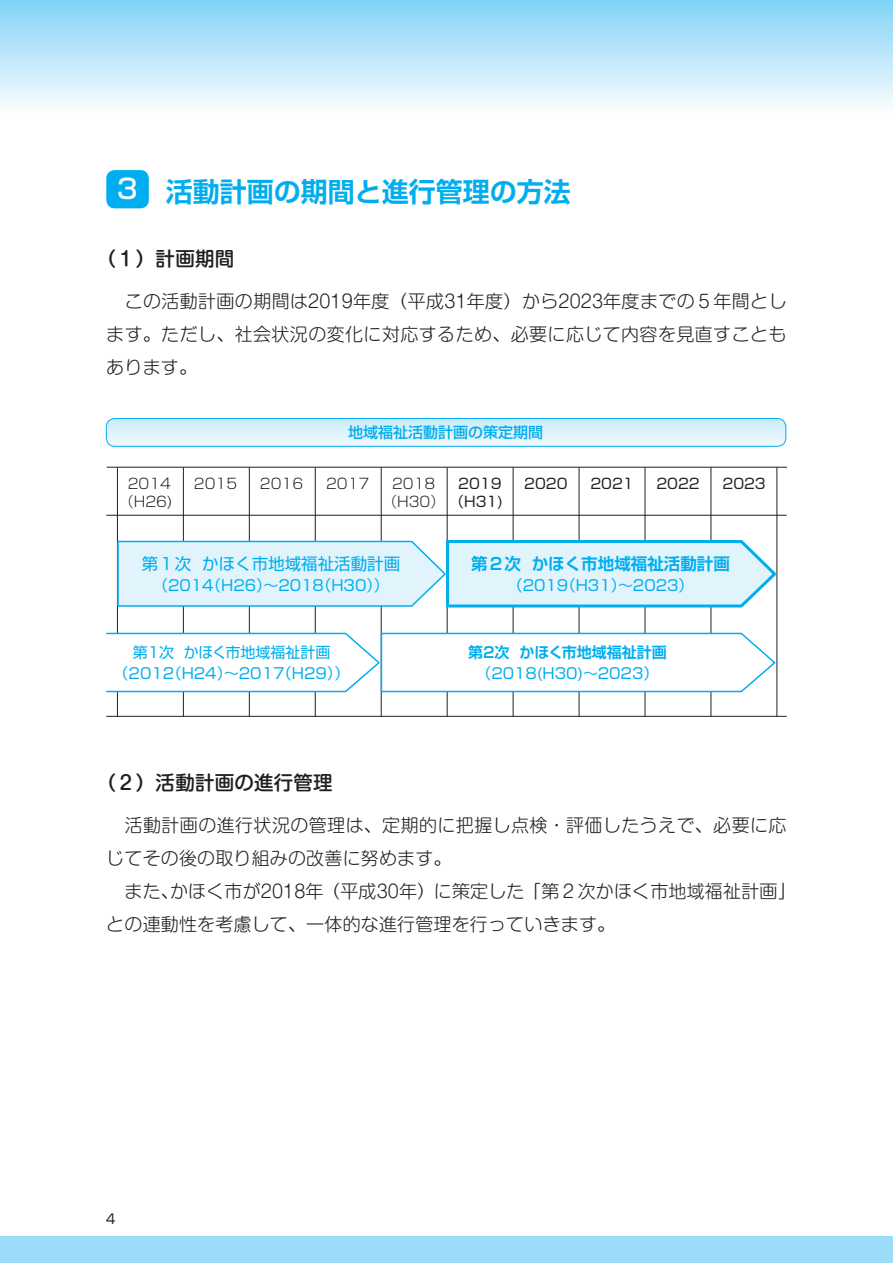
<style>
.page{position:relative;width:893px;height:1263px;background:#fff}
.page>*{position:absolute;margin:0;border:0;box-sizing:border-box;transform-origin:0 0}
.t1{font:700 27px "Shin Go Pr 6 De";color:#00aeef}
.t2{font:500 27px "Shin Go Pr 6";color:#fff}
.t3{font:500 19.5px "Shin M Go Pr 6";letter-spacing:.01em;color:#231f20}
.t4{font:300 18px/33px "Shin M Go Pr 6";letter-spacing:.01em;color:#231f20}
.t5{font:700 16.5px "Shin Go Pr 6 De";color:#00aeef}
.t6{font:16.5px "Shin Go Pr 6";color:#00aeef}
.t7{font:15px "Shin Go Pr 6";color:#00aeef}
.t8{font:500 15px "Shin Go Pr 6";color:#00aeef}
.t9{font:700 15px "Shin Go Pr 6 De";color:#00aeef}
.t10{font:300 14.25px "Shin Go Pr 6";color:#231f20}
.t11{font:14.25px "Shin Go Pr 6";color:#231f20}
.t12{font:13.5px "Shin Go Pr 6";color:#231f20;scale:.9 1}
.s1{font-weight:400}
</style>
<div class="page">
<div style="left:0;top:1236px;width:893px;height:27px;background:#9cdcf8"></div>
<div style="left:0;top:0;width:893px;height:115px;background:linear-gradient(to bottom,#80d2f6,#fffefe)"></div>
<div style="left:106px;top:170px;width:43px;height:38px;background:#00aeef;border-radius:9px"></div>
<hr style="left:107px;top:467px;width:680px;height:1px;background:#231f20">
<hr style="left:106px;top:515px;width:681px;height:1px;background:#231f20">
<hr style="left:106px;top:716px;width:681px;height:1px;background:#231f20">
<hr style="left:117px;top:467px;width:1px;height:249px;background:#231f20">
<hr style="left:249px;top:467px;width:1px;height:249px;background:#231f20">
<hr style="left:381px;top:467px;width:1px;height:249px;background:#231f20">
<hr style="left:513px;top:467px;width:1px;height:249px;background:#231f20">
<hr style="left:645px;top:467px;width:1px;height:249px;background:#231f20">
<hr style="left:183px;top:467px;width:1px;height:249px;background:#231f20">
<hr style="left:315px;top:467px;width:1px;height:249px;background:#231f20">
<hr style="left:447px;top:467px;width:1px;height:249px;background:#231f20">
<hr style="left:579px;top:467px;width:1px;height:249px;background:#231f20">
<hr style="left:711px;top:467px;width:1px;height:249px;background:#231f20">
<hr style="left:777px;top:467px;width:1px;height:249px;background:#231f20">
<svg style="left:106px;top:418px;width:680px;height:28px;background:#ddf2fb"></svg>
<div style="left:106px;top:418px;width:680px;height:29px;border:1px solid #00aeef;border-radius:9px"></div>
<svg style="left:116px;top:537px;width:662px;height:72px;background:#d3effa"></svg>
<svg style="left:106px;top:631px;width:671px;height:62px"></svg>
<p class="t2" style="left:114px;top:167px;width:28px">３</p>
<p class="t1" style="left:166px;top:169px;width:407px">活動計画の期間と進行管理の方法</p>
<p class="t3" style="left:97px;top:243px;width:139px">（１）計画期間</p>
<p class="t4" style="left:106px;top:284px;width:682px;text-align:justify">　この活動計画の期間は2019年度（平成31年度）から2023年度までの５年間とします。ただし、社会状況の変化に対応するため、必要に応じて内容を見直すこともあります。</p>
<p class="t10" style="left:128px;top:472px;width:45px">2014</p>
<p class="t10" style="left:119px;top:490px;width:54px">（H26)</p>
<p class="t8" style="left:348px;top:420px;width:196px">地域福祉活動計画の策定期間</p>
<p class="t10" style="left:194px;top:472px;width:45px">2015</p>
<p class="t10" style="left:260px;top:472px;width:45px">2016</p>
<p class="t10" style="left:326px;top:472px;width:45px">2017</p>
<p class="t10" style="left:392px;top:472px;width:45px">2018</p>
<p class="t10" style="left:383px;top:490px;width:121px">（H30）<span class="s1">（H31)</span></p>
<p class="t11" style="left:458px;top:472px;width:45px">2019</p>
<p class="t11" style="left:524px;top:472px;width:45px">2020</p>
<p class="t11" style="left:590px;top:472px;width:45px">2021</p>
<p class="t11" style="left:656px;top:472px;width:45px">2022</p>
<p class="t11" style="left:722px;top:472px;width:45px">2023</p>
<p class="t6" style="left:142px;top:550px;width:260px">第１次 かほく市地域福祉活動計画</p>
<p class="t7" style="left:153px;top:573px;width:237px">（2014（H26）～2018（H30））</p>
<p class="t7" style="left:133px;top:640px;width:199px">第1次 かほく市地域福祉計画</p>
<p class="t7" style="left:114px;top:661px;width:237px">（2012（H24）～2017（H29））</p>
<p class="t5" style="left:471px;top:550px;width:260px">第２次 かほく市地域福祉活動計画</p>
<p class="t7" style="left:508px;top:573px;width:187px">（2019（H31）～2023）</p>
<p class="t9" style="left:468px;top:640px;width:200px">第2次 かほく市地域福祉計画</p>
<p class="t7" style="left:476px;top:661px;width:183px">（2018(H30)～2023）</p>
<p class="t3" style="left:97px;top:767px;width:238px">（２）活動計画の進行管理</p>
<p class="t4" style="left:106px;top:808px;width:682px">　活動計画の進行状況の管理は、定期的に把握し点検・評価したうえで、必要に応じてその後の取り組みの改善に努めます。</p>
<p class="t4" style="left:106px;top:874px;width:691px">　また、かほく市が2018年（平成30年）に策定した「第２次かほく市地域福祉計画」との連動性を考慮して、一体的な進行管理を行っていきます。</p>
<p class="t12" style="left:106px;top:1207px;width:12px">4</p>
</div>
